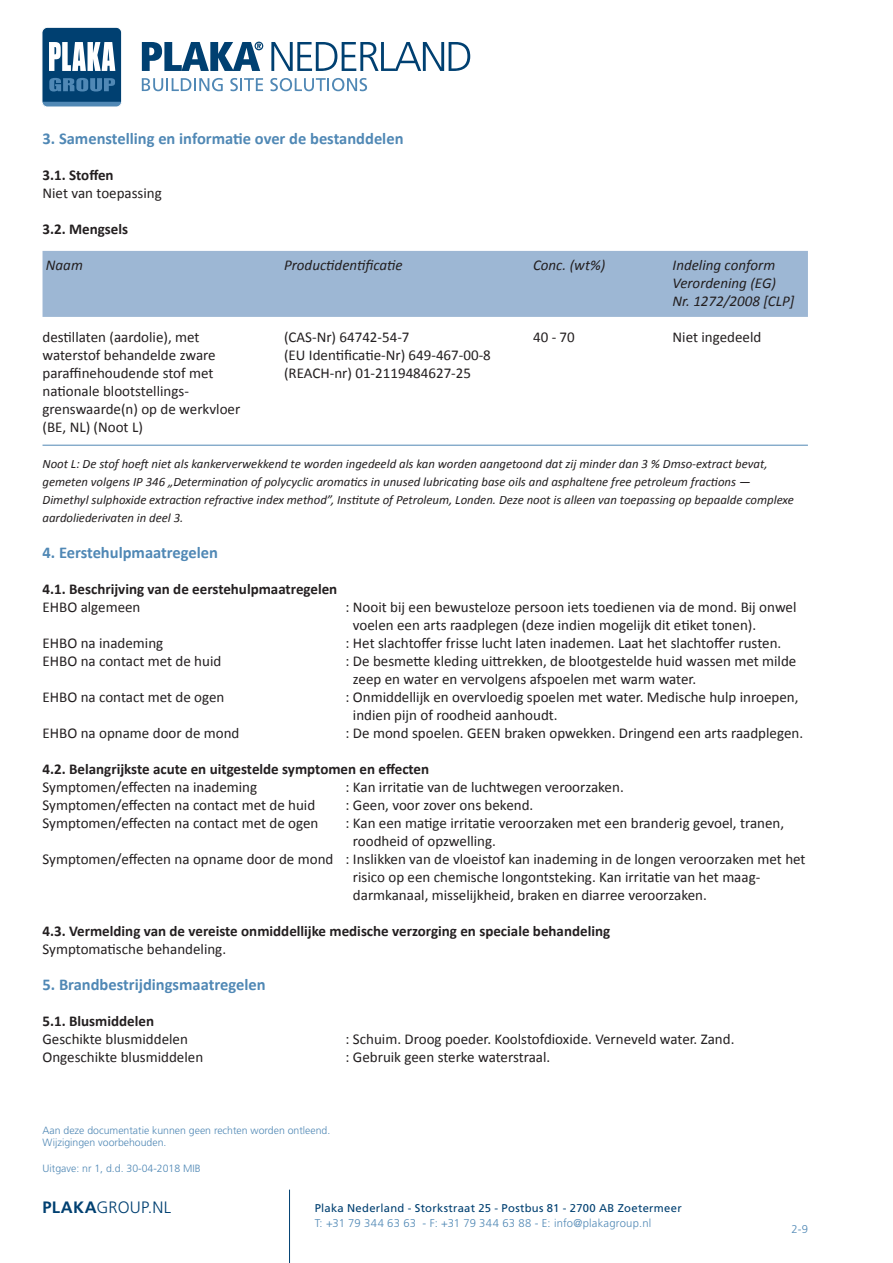
<style>
.page{position:relative;width:893px;height:1263px;background:#fff}
.page>*{position:absolute;margin:0;border:0;box-sizing:border-box;transform-origin:0 0}
.t1{font:700 16.5px "Calibri";color:#5088b5}
.t2{font:300 16.5px "Frutiger LT Std";letter-spacing:.015em;color:#004071}
.t3{font:15px/18px "Calibri";color:#231f20}
.t4{font:700 15px "Calibri";color:#231f20}
.t5{font:italic 15px/18px "Calibri";color:#231f20}
.t6{font:italic 12.75px/18px "Calibri";color:#231f20}
.t7{font:11.25px "Frutiger LT Std";letter-spacing:.025em;color:#004071}
.t8{font:300 11.25px "Frutiger LT Std";letter-spacing:.015em;color:#5088b5}
.t9{font:300 10.5px/12.6px "Frutiger LT Std";color:#5088b5}
.s1{font-weight:700}
</style>
<div class="page">
<div style="left:42px;top:27px;width:80px;height:80px;background:#004071;border-radius:5px"></div>
<svg style="left:49px;top:78px;width:66px;height:14px"></svg>
<svg style="left:49px;top:42px;width:66px;height:29px"></svg>
<svg style="left:42px;top:102px;width:79px;height:5px"></svg>
<svg style="left:142px;top:78px;width:81px;height:13px"></svg>
<svg style="left:230px;top:78px;width:33px;height:13px"></svg>
<svg style="left:270px;top:78px;width:97px;height:13px"></svg>
<svg style="left:142px;top:42px;width:121px;height:29px"></svg>
<svg style="left:271px;top:42px;width:199px;height:29px"></svg>
<div style="left:42px;top:27px;width:80px;height:80px;border:1px solid #fff;border-radius:5px"></div>
<hr style="left:289px;top:1189px;width:1px;height:74px;background:#004071">
<div style="left:43px;top:251px;width:765px;height:66px;background:#9db7d4"></div>
<hr style="left:43px;top:445px;width:765px;height:1px;background:#5088b5">
<p class="t1" style="left:43px;top:128px;width:362px">3. Samenstelling en informatie over de bestanddelen</p>
<p class="t4" style="left:43px;top:165px;width:73px">3.1. Stoffen</p>
<p class="t3" style="left:43px;top:184px;width:121px">Niet van toepassing</p>
<p class="t4" style="left:43px;top:219px;width:87px">3.2. Mengsels</p>
<p class="t5" style="left:46px;top:255px;width:38px">Naam</p>
<p class="t5" style="left:284px;top:255px;width:120px">Productidentificatie</p>
<p class="t5" style="left:533px;top:255px;width:74px">Conc. (wt%)</p>
<p class="t5" style="left:673px;top:255px;width:123px">Indeling conform<br>Verordening (EG)<br>Nr. 1272/2008 [CLP]</p>
<p class="t3" style="left:43px;top:328px;width:159px">destillaten (aardolie), met</p>
<p class="t3" style="left:284px;top:328px;width:127px">(CAS-Nr) 64742-54-7</p>
<p class="t3" style="left:533px;top:328px;width:43px">40 - 70</p>
<p class="t3" style="left:673px;top:328px;width:90px">Niet ingedeeld</p>
<p class="t3" style="left:43px;top:346px;width:175px">waterstof behandelde zware</p>
<p class="t3" style="left:284px;top:346px;width:208px">(EU Identificatie-Nr) 649-467-00-8</p>
<p class="t3" style="left:43px;top:364px;width:173px">paraffinehoudende stof met</p>
<p class="t3" style="left:284px;top:364px;width:189px">(REACH-nr) 01-2119484627-25</p>
<p class="t3" style="left:43px;top:382px;width:199px">nationale blootstellings&shy;grenswaarde(n) op de werkvloer (BE, NL) (Noot L)</p>
<p class="t6" style="left:43px;top:454px;width:753px">Noot L: De stof hoeft niet als kankerverwekkend te worden ingedeeld als kan worden aangetoond dat zij minder dan 3 % Dmso-extract bevat, gemeten volgens IP 346 „Determination of polycyclic aromatics in unused lubricating base oils and asphaltene free petroleum fractions — Dimethyl sulphoxide extraction refractive index method”, Institute of Petroleum, Londen. Deze noot is alleen van toepassing op bepaalde complexe aardoliederivaten in deel 3.</p>
<p class="t1" style="left:43px;top:542px;width:177px">4. Eerstehulpmaatregelen</p>
<p class="t4" style="left:43px;top:579px;width:296px">4.1. Beschrijving van de eerstehulpmaatregelen</p>
<p class="t3" style="left:43px;top:598px;width:99px">EHBO algemeen</p>
<p class="t3" style="left:353px;top:598px;width:445px;text-indent:-7px">: Nooit bij een bewusteloze persoon iets toedienen via de mond. Bij onwel voelen een arts raadplegen (deze indien mogelijk dit etiket tonen).</p>
<p class="t3" style="left:43px;top:634px;width:122px">EHBO na inademing</p>
<p class="t3" style="left:346px;top:634px;width:437px">: Het slachtoffer frisse lucht laten inademen. Laat het slachtoffer rusten.</p>
<p class="t3" style="left:43px;top:652px;width:180px">EHBO na contact met de huid</p>
<p class="t3" style="left:353px;top:652px;width:445px;text-indent:-7px">: De besmette kleding uittrekken, de blootgestelde huid wassen met milde zeep en water en vervolgens afspoelen met warm water.</p>
<p class="t3" style="left:43px;top:688px;width:183px">EHBO na contact met de ogen</p>
<p class="t3" style="left:353px;top:688px;width:447px;text-indent:-7px">: Onmiddellijk en overvloedig spoelen met water. Medische hulp inroepen, indien pijn of roodheid aanhoudt.</p>
<p class="t3" style="left:43px;top:724px;width:198px">EHBO na opname door de mond</p>
<p class="t3" style="left:346px;top:724px;width:459px">: De mond spoelen. GEEN braken opwekken. Dringend een arts raadplegen.</p>
<p class="t4" style="left:43px;top:759px;width:388px">4.2. Belangrijkste acute en uitgestelde symptomen en effecten</p>
<p class="t3" style="left:43px;top:778px;width:216px">Symptomen/effecten na inademing</p>
<p class="t3" style="left:346px;top:778px;width:280px">: Kan irritatie van de luchtwegen veroorzaken.</p>
<p class="t3" style="left:43px;top:796px;width:274px">Symptomen/effecten na contact met de huid</p>
<p class="t3" style="left:346px;top:796px;width:189px">: Geen, voor zover ons bekend.</p>
<p class="t3" style="left:43px;top:814px;width:277px">Symptomen/effecten na contact met de ogen</p>
<p class="t3" style="left:346px;top:814px;width:440px">: Kan een matige irritatie veroorzaken met een branderig gevoel, tranen,</p>
<p class="t3" style="left:353px;top:832px;width:145px">roodheid of opzwelling.</p>
<p class="t3" style="left:43px;top:850px;width:765px">Symptomen/effecten na opname door de mond : Inslikken van de vloeistof kan inademing in de longen veroorzaken met het</p>
<p class="t3" style="left:353px;top:868px;width:409px">risico op een chemische longontsteking. Kan irritatie van het maag-</p>
<p class="t3" style="left:353px;top:886px;width:355px">darmkanaal, misselijkheid, braken en diarree veroorzaken.</p>
<p class="t4" style="left:43px;top:921px;width:569px">4.3. Vermelding van de vereiste onmiddellijke medische verzorging en speciale behandeling</p>
<p class="t3" style="left:43px;top:940px;width:185px">Symptomatische behandeling.</p>
<p class="t1" style="left:43px;top:974px;width:225px">5. Brandbestrijdingsmaatregelen</p>
<p class="t4" style="left:43px;top:1011px;width:113px">5.1. Blusmiddelen</p>
<p class="t3" style="left:43px;top:1030px;width:147px">Geschikte blusmiddelen</p>
<p class="t3" style="left:346px;top:1030px;width:390px">: Schuim. Droog poeder. Koolstofdioxide. Verneveld water. Zand.</p>
<p class="t3" style="left:43px;top:1048px;width:162px">Ongeschikte blusmiddelen</p>
<p class="t3" style="left:346px;top:1048px;width:206px">: Gebruik geen sterke waterstraal.</p>
<p class="t9" style="left:43px;top:1124px;width:289px">Aan deze documentatie kunnen geen rechten worden ontleend.<br>Wijzigingen voorbehouden.</p>
<p class="t9" style="left:43px;top:1162px;width:160px">Uitgave: nr 1, d.d. 30-04-2018 MIB</p>
<p class="t7" style="left:315px;top:1201px;width:369px">Plaka Nederland - Storkstraat 25 - Postbus 81 - 2700 AB Zoetermeer</p>
<p class="t8" style="left:315px;top:1217px;width:338px">T: +31 79 344 63 63 - F: +31 79 344 63 88 - E: info@plakagroup.nl</p>
<p class="t2" style="left:43px;top:1198px;width:130px"><span class="s1">PLAKA</span>GROUP.NL</p>
<p class="t8" style="left:791px;top:1222px;width:18px">2-9</p>
</div>
